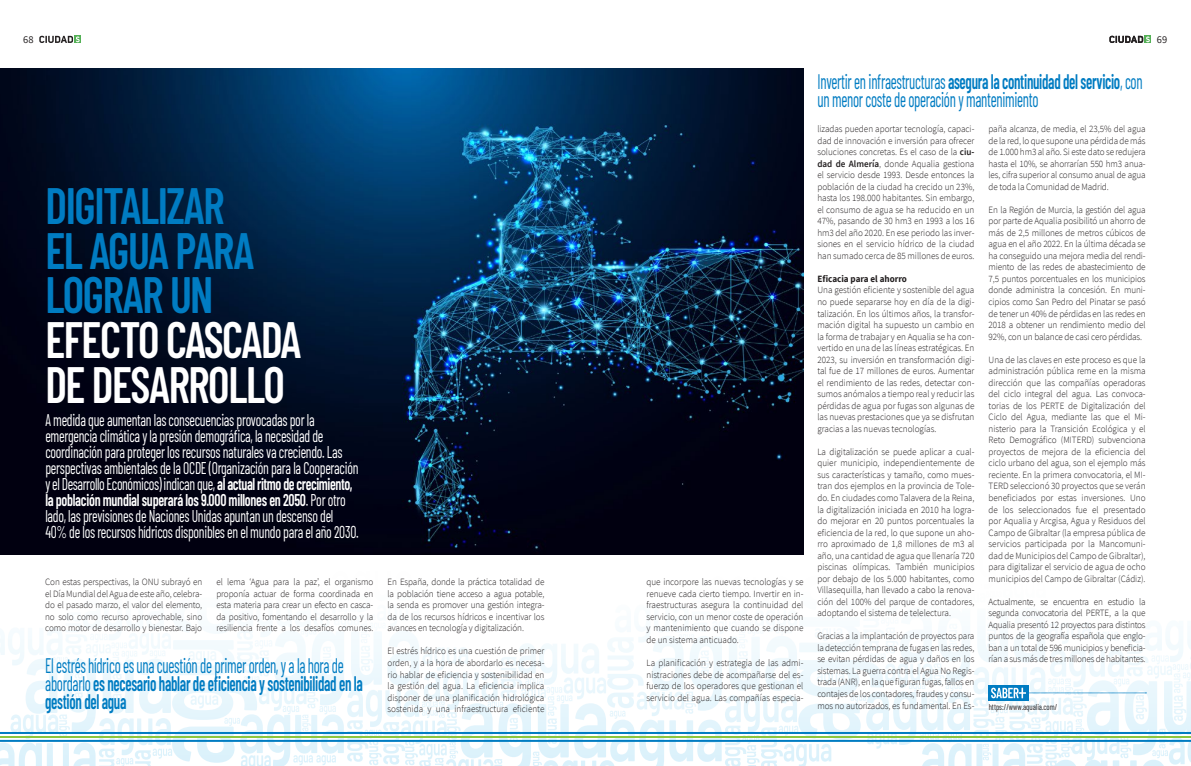
<style>
.page{position:relative;width:1191px;height:766px;background:#fff}
.page>*{position:absolute;margin:0;border:0;box-sizing:border-box;transform-origin:0 0}
.t1{font:600 51px "Barlow Condensed";letter-spacing:-.03em;color:#007cc2;scale:.9 1}
.t2{font:600 51px "Barlow Condensed";letter-spacing:-.03em;color:#fff;scale:.9 1}
.t3{font:600 21px/18px "Barlow Condensed";letter-spacing:-.02em;color:#007cc2;scale:.7 1}
.t4{font:21px/18px "Barlow Condensed";letter-spacing:-.02em;color:#007cc2;scale:.7 1}
.t5{font:17px/16px "Barlow Condensed";letter-spacing:-.02em;color:#fff;scale:.8 1}
.t6{font:10.4px "Source Sans Pro";color:#231f20}
.t7{font:300 9.6px/11.5px "Source Sans Pro";letter-spacing:-.01em;color:#231f20;text-align:justify;scale:.95 1}
.t8{font:700 9.6px "Source Sans Pro";color:#231f20;scale:.95 1}
.t9{font:8.5px "Barlow Condensed";color:#231f20;scale:.9 1}
.s1{font-weight:600}
.s2{font-weight:400}
</style>
<div class="page">
<svg style="left:1149px;top:36px;width:2px;height:7px"></svg>
<svg style="left:1109px;top:36px;width:40px;height:7px"></svg>
<img style="left:0;top:68px;width:803px;height:479px">
<svg style="left:0;top:547px;width:1191px;height:218px"></svg>
<div style="left:74px;top:36px;width:7px;height:7px;background:#55b157"></div>
<svg style="left:39px;top:36px;width:41px;height:7px"></svg>
<hr style="left:0;top:731px;width:1191px;height:2px;background:#007cc2">
<hr style="left:0;top:739px;width:1191px;height:2px;background:#007cc2">
<hr style="left:0;top:735px;width:1191px;height:2px;background:#8bc63e">
<p class="t6" style="left:23px;top:33px;width:12px">68</p>
<p class="t1" style="left:45px;top:169px;width:201px">DIGITALIZAR</p>
<p class="t1" style="left:45px;top:214px;width:234px">EL AGUA PARA</p>
<p class="t1" style="left:45px;top:258px;width:188px">LOGRAR UN</p>
<p class="t2" style="left:45px;top:303px;width:286px">EFECTO CASCADA</p>
<p class="t2" style="left:45px;top:348px;width:268px">DE DESARROLLO</p>
<p class="t5" style="left:45px;top:410px;width:338px">A medida que aumentan las consecuencias provocadas por la</p>
<p class="t5" style="left:45px;top:426px;width:349px">emergencia climática y la presión demográfica, la necesidad de</p>
<p class="t5" style="left:45px;top:442px;width:393px">coordinación para proteger los recursos naturales va creciendo. Las perspectivas ambientales de la OCDE (Organización para la Cooperación y el Desarrollo Económicos) indican que, <span class="s1">al actual ritmo de crecimiento, la población mundial superará los 9.000 millones en 2050</span>. Por otro lado, las previsiones de Naciones Unidas apuntan un descenso del</p>
<p class="t5" style="left:45px;top:522px;width:393px">40% de los recursos hídricos disponibles en el mundo para el año 2030.</p>
<p class="t7" style="left:45px;top:576px;width:167px">Con estas perspectivas, la ONU subrayó en el Día Mundial del Agua de este año, celebra&shy;do el pasado marzo, el valor del elemento, no solo como recurso aprovechable, sino como motor de desarrollo y bienestar. Bajo</p>
<p class="t7" style="left:216px;top:576px;width:167px">el lema ‘Agua para la paz’, el organismo proponía actuar de forma coordinada en esta materia para crear un efecto en casca&shy;da positivo, fomentando el desarrollo y la resiliencia frente a los desafíos comunes.</p>
<p class="t3" style="left:45px;top:655px;width:455px"><span class="s2">El estrés hídrico es una cuestión de primer orden, y a la hora de abordarlo</span> es necesario hablar de eficiencia y sostenibilidad en la gestión del agua</p>
<p class="t7" style="left:387px;top:576px;width:167px">En España, donde la práctica totalidad de la población tiene acceso a agua potable, la senda es promover una gestión integra&shy;da de los recursos hídricos e incentivar los avances en tecnología y digitalización.</p>
<p class="t7" style="left:387px;top:645px;width:167px">El estrés hídrico es una cuestión de primer orden, y a la hora de abordarlo es necesa&shy;rio hablar de eficiencia y sostenibilidad en la gestión del agua. La eficiencia implica disponer de una planificación hidrológica sostenida y una infraestructura eficiente</p>
<p class="t7" style="left:646px;top:576px;width:167px">que incorpore las nuevas tecnologías y se renueve cada cierto tiempo. Invertir en in&shy;fraestructuras asegura la continuidad del servicio, con un menor coste de operación y mantenimiento que cuando se dispone de un sistema anticuado.</p>
<p class="t7" style="left:646px;top:656px;width:167px">La planificación y estrategia de las admi&shy;nistraciones debe de acompañarse del es&shy;fuerzo de los operadores que gestionan el servicio del agua. Las compañías especia-</p>
<p class="t6" style="left:1156px;top:33px;width:12px">69</p>
<p class="t4" style="left:817px;top:71px;width:466px">Invertir en infraestructuras <span class="s1">asegura la continuidad del servicio</span>, con un menor coste de operación y mantenimiento</p>
<p class="t7" style="left:817px;top:123px;width:167px">lizadas pueden aportar tecnología, capaci&shy;dad de innovación e inversión para ofrecer soluciones concretas. Es el caso de la <span class="s1">ciu&shy;dad de Almería</span>, donde Aqualia gestiona el servicio desde 1993. Desde entonces la población de la ciudad ha crecido un 23%, hasta los 198.000 habitantes. Sin embargo, el consumo de agua se ha reducido en un 47%, pasando de 30 hm3 en 1993 a los 16 hm3 del año 2020. En ese periodo las inver&shy;siones en el servicio hídrico de la ciudad han sumado cerca de 85 millones de euros.</p>
<p class="t8" style="left:817px;top:272px;width:96px">Eficacia para el ahorro</p>
<p class="t7" style="left:817px;top:284px;width:167px">Una gestión eficiente y sostenible del agua no puede separarse hoy en día de la digi&shy;talización. En los últimos años, la transfor&shy;mación digital ha supuesto un cambio en la forma de trabajar y en Aqualia se ha con&shy;vertido en una de las líneas estratégicas. En 2023, su inversión en transformación digi&shy;tal fue de 17 millones de euros. Aumentar el rendimiento de las redes, detectar con&shy;sumos anómalos a tiempo real y reducir las pérdidas de agua por fugas son algunas de las nuevas prestaciones que ya se disfrutan gracias a las nuevas tecnologías.</p>
<p class="t7" style="left:817px;top:446px;width:167px">La digitalización se puede aplicar a cual&shy;quier municipio, independientemente de sus características y tamaño, como mues&shy;tran dos ejemplos en la provincia de Tole&shy;do. En ciudades como Talavera de la Reina, la digitalización iniciada en 2010 ha logra&shy;do mejorar en 20 puntos porcentuales la eficiencia de la red, lo que supone un aho&shy;rro aproximado de 1,8 millones de m3 al año, una cantidad de agua que llenaría 720 piscinas olímpicas. También municipios por debajo de los 5.000 habitantes, como Villasequilla, han llevado a cabo la renova&shy;ción del 100% del parque de contadores, adoptando el sistema de telelectura.</p>
<p class="t7" style="left:817px;top:630px;width:167px">Gracias a la implantación de proyectos para la detección temprana de fugas en las redes, se evitan pérdidas de agua y daños en los sistemas. La guerra contra el Agua No Regis&shy;trada (ANR), en la que figuran fugas, fallos en contajes de los contadores, fraudes y consu&shy;mos no autorizados, es fundamental. En Es-</p>
<p class="t7" style="left:988px;top:123px;width:167px">paña alcanza, de media, el 23,5% del agua de la red, lo que supone una pérdida de más de 1.000 hm3 al año. Si este dato se redujera hasta el 10%, se ahorrarían 550 hm3 anua&shy;les, cifra superior al consumo anual de agua de toda la Comunidad de Madrid.</p>
<p class="t7" style="left:988px;top:204px;width:167px">En la Región de Murcia, la gestión del agua por parte de Aqualia posibilitó un ahorro de más de 2,5 millones de metros cúbicos de agua en el año 2022. En la última década se ha conseguido una mejora media del rendi&shy;miento de las redes de abastecimiento de 7,5 puntos porcentuales en los municipios donde administra la concesión. En muni&shy;cipios como San Pedro del Pinatar se pasó de tener un 40% de pérdidas en las redes en 2018 a obtener un rendimiento medio del 92%, con un balance de casi cero pérdidas.</p>
<p class="t7" style="left:988px;top:353px;width:167px">Una de las claves en este proceso es que la administración pública reme en la misma dirección que las compañías operadoras del ciclo integral del agua. Las convoca&shy;torias de los PERTE de Digitalización del Ciclo del Agua, mediante las que el Mi&shy;nisterio para la Transición Ecológica y el Reto Demográfico (MITERD) subvenciona proyectos de mejora de la eficiencia del ciclo urbano del agua, son el ejemplo más reciente. En la primera convocatoria, el MI-TERD seleccionó 30 proyectos que se verán beneficiados por estas inversiones. Uno de los seleccionados fue el presentado por Aqualia y Arcgisa, Agua y Residuos del Campo de Gibraltar (la empresa pública de servicios participada por la Mancomuni&shy;dad de Municipios del Campo de Gibraltar), para digitalizar el servicio de agua de ocho municipios del Campo de Gibraltar (Cádiz).</p>
<p class="t7" style="left:988px;top:595px;width:167px">Actualmente, se encuentra en estudio la segunda convocatoria del PERTE, a la que Aqualia presentó 12 proyectos para distintos puntos de la geografía española que englo&shy;ban a un total de 596 municipios y beneficia&shy;rían a sus más de tres millones de habitantes.</p>
<p class="t9" style="left:988px;top:700px;width:78px">https://www.aqualia.com/</p>
</div>
